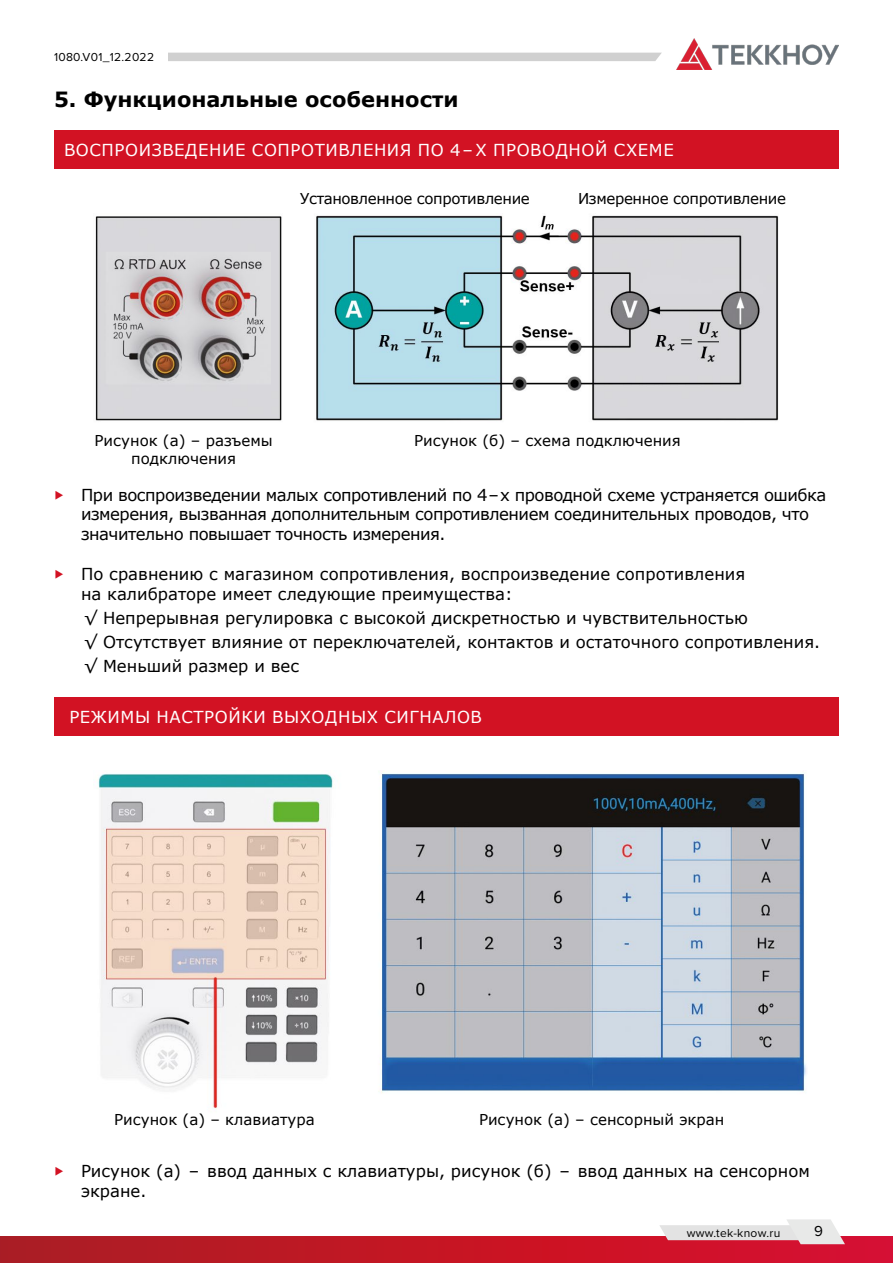
<style>
.page{position:relative;width:893px;height:1263px;background:#fff}
.page>*{position:absolute;margin:0;border:0;box-sizing:border-box;transform-origin:0 0}
.t1{font:700 21px "Verdana";color:#000}
.t2{font:16.5px/19.8px "Verdana";color:#000}
.t3{font:16.5px/19.8px "Verdana";letter-spacing:-.03em;color:#000}
.t4{font:16.5px "Verdana";letter-spacing:.035em;color:#fff}
.t5{font:15px/18px "Verdana";color:#000;text-align:center}
.t6{font:15px "Verdana";letter-spacing:-.025em;color:#000}
.t7{font:15px "Proxima Nova";color:#000}
.t8{font:12px "Proxima Nova";letter-spacing:.025em;color:#000}
.s1{font-family:"Roboto";font-size:18px;color:#d21223}
</style>
<div class="page">
<div style="left:0;top:1237px;width:893px;height:26px;background:linear-gradient(to right,#ac1d21,#db0e2d)"></div>
<svg style="left:659px;top:1219px;width:186px;height:25px"></svg>
<div style="left:168px;top:53px;width:494px;height:8px;background:#d0d0d0"></div>
<img style="left:676px;top:38px;width:163px;height:32px">
<div style="left:54px;top:130px;width:785px;height:39px;background:#d21223"></div>
<div style="left:54px;top:697px;width:785px;height:39px;background:#d21223"></div>
<img style="left:95px;top:215px;width:684px;height:206px">
<img style="left:98px;top:771px;width:709px;height:338px">
<p class="t8" style="left:54px;top:48px;width:102px">1080.V01_12.2022</p>
<p class="t1" style="left:54px;top:85px;width:406px">5. Функциональные особенности</p>
<p class="t4" style="left:64px;top:138px;width:611px">ВОСПРОИЗВЕДЕНИЕ СОПРОТИВЛЕНИЯ ПО 4–Х ПРОВОДНОЙ СХЕМЕ</p>
<p class="t6" style="left:300px;top:189px;width:231px">Установленное сопротивление</p>
<p class="t6" style="left:578px;top:189px;width:210px">Измеренное сопротивление</p>
<p class="t5" style="left:414px;top:431px;width:268px">Рисунок (б) – схема подключения</p>
<p class="t5" style="left:95px;top:431px;width:180px">Рисунок (а) – разъемы подключения</p>
<p class="t3" style="left:81px;top:484px;width:747px;text-indent:-27px"><span class="s1">‣</span> При воспроизведении малых сопротивлений по 4–х проводной схеме устраняется ошибка измерения, вызванная дополнительным сопротивлением соединительных проводов, что значительно повышает точность измерения.</p>
<p class="t2" style="left:81px;top:564px;width:666px;text-indent:-27px"><span class="s1">‣</span> По сравнению с магазином сопротивления, воспроизведение сопротивления на калибраторе имеет следующие преимущества:</p>
<p class="t2" style="left:84px;top:605px;width:738px;line-height:24px">√ Непрерывная регулировка с высокой дискретностью и чувствительностью<br>√ Отсутствует влияние от переключателей, контактов и остаточного сопротивления. √ Меньший размер и вес</p>
<p class="t4" style="left:69px;top:705px;width:414px">РЕЖИМЫ НАСТРОЙКИ ВЫХОДНЫХ СИГНАЛОВ</p>
<p class="t5" style="left:114px;top:1110px;width:202px">Рисунок (а) – клавиатура</p>
<p class="t5" style="left:479px;top:1110px;width:247px">Рисунок (а) – сенсорный экран</p>
<p class="t2" style="left:81px;top:1161px;width:730px;text-indent:-27px"><span class="s1">‣</span> Рисунок (а) – ввод данных с клавиатуры, рисунок (б) – ввод данных на сенсорном экране.</p>
<p class="t8" style="left:687px;top:1223px;width:95px">www.tek-know.ru</p>
<p class="t7" style="left:814px;top:1220px;width:10px">9</p>
</div>
